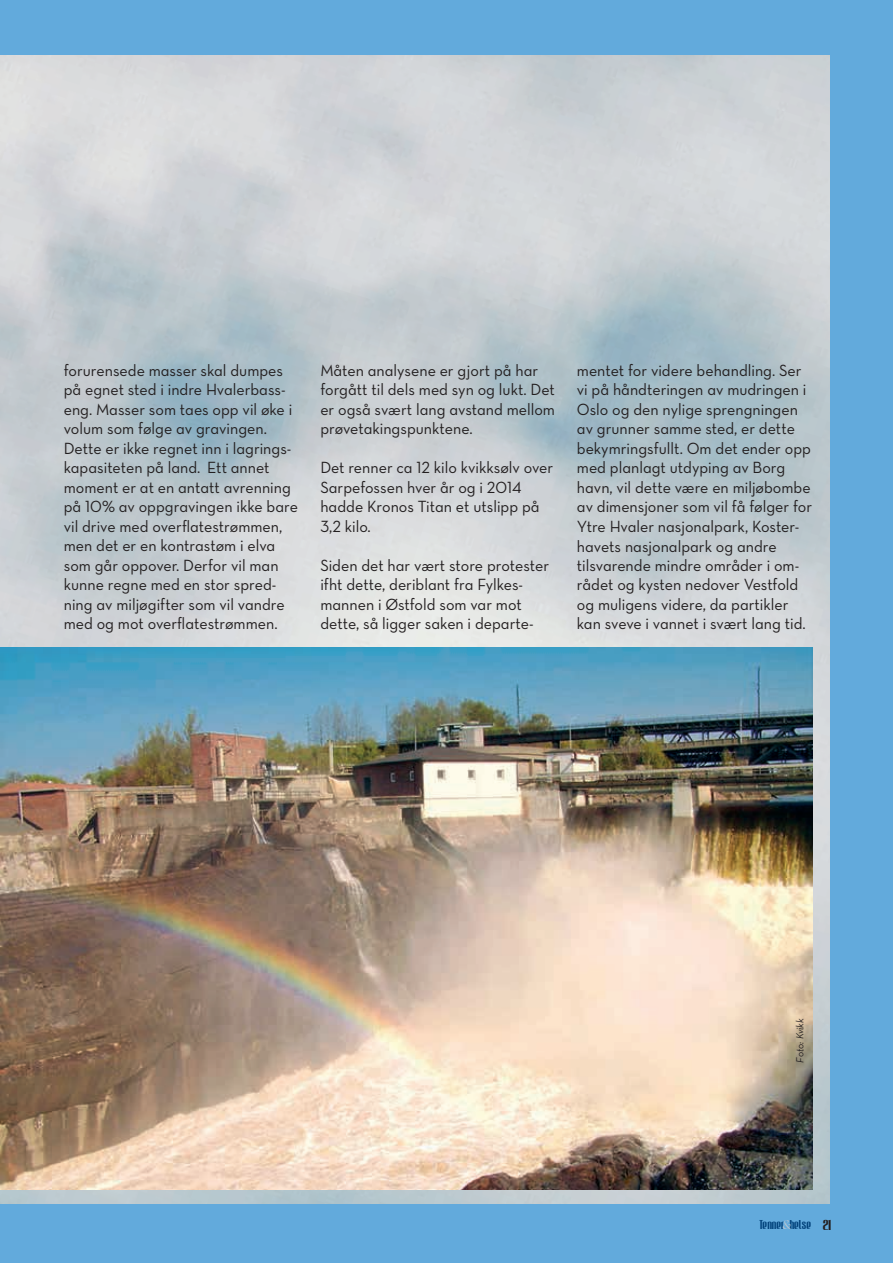
<style>
.page{position:relative;width:893px;height:1263px;background:#62aadc}
.page>*{position:absolute;margin:0;border:0;box-sizing:border-box;transform-origin:0 0}
.t1{font:16.5px/19.5px "Neutra Text Book Alt";color:#231f20}
.t2{font:11.55px "Mabella";color:#004079}
.t3{font:10.5px "Neutra Text Book Italic Alt";letter-spacing:-.005em;color:#231f20;scale:.95 1}
.s1{font-family:"Chikita Pro";font-size:12.6px;color:#b4c4d1}
.s2{font-size:13.05px;color:#231f20}
</style>
<div class="page">
<img style="left:0;top:55px;width:829px;height:1148px">
<img style="left:0;top:647px;width:812px;height:542px">
<p class="t1" style="left:64px;top:360px;width:236px">forurensede masser skal dumpes på egnet sted i indre Hvalerbass&shy;eng. Masser som taes opp vil øke i volum som følge av gravingen.<br>Dette er ikke regnet inn i lagrings&shy;kapasiteten på land. Ett annet moment er at en antatt avrenning på 10% av oppgravingen ikke bare vil drive med overflatestrømmen, men det er en kontrastøm i elva som går oppover. Derfor vil man kunne regne med en stor spred&shy;ning av miljøgifter som vil vandre med og mot overflatestrømmen.</p>
<p class="t1" style="left:320px;top:360px;width:236px">Måten analysene er gjort på har forgått til dels med syn og lukt. Det er også svært lang avstand mellom prøvetakingspunktene.</p>
<p class="t1" style="left:320px;top:458px;width:234px">Det renner ca 12 kilo kvikksølv over<br>Sarpefossen hver år og i 2014 hadde Kronos Titan et utslipp på<br>3,2 kilo.</p>
<p class="t1" style="left:320px;top:555px;width:230px">Siden det har vært store protester ifht dette, deriblant fra Fylkes&shy;mannen i Østfold som var mot dette, så ligger saken i departe-</p>
<p class="t1" style="left:577px;top:360px;width:237px">mentet for videre behandling. Ser vi på håndteringen av mudringen i<br>Oslo og den nylige sprengningen av grunner samme sted, er dette bekymringsfullt. Om det ender opp med planlagt utdyping av Borg havn, vil dette være en miljøbombe av dimensjoner som vil få følger for<br>Ytre Hvaler nasjonalpark, Koster&shy;havets nasjonalpark og andre tilsvarende mindre områder i om&shy;rådet og kysten nedover Vestfold og muligens videre, da partikler kan sveve i vannet i svært lang tid.</p>
<p class="t3" style="left:794px;top:1062px;width:48px;rotate:-90deg">Foto: Kvikk</p>
<p class="t2" style="left:759px;top:1218px;width:74px">Tenner<span class="s1">&amp;</span>helse <span class="s2">21</span></p>
</div>
